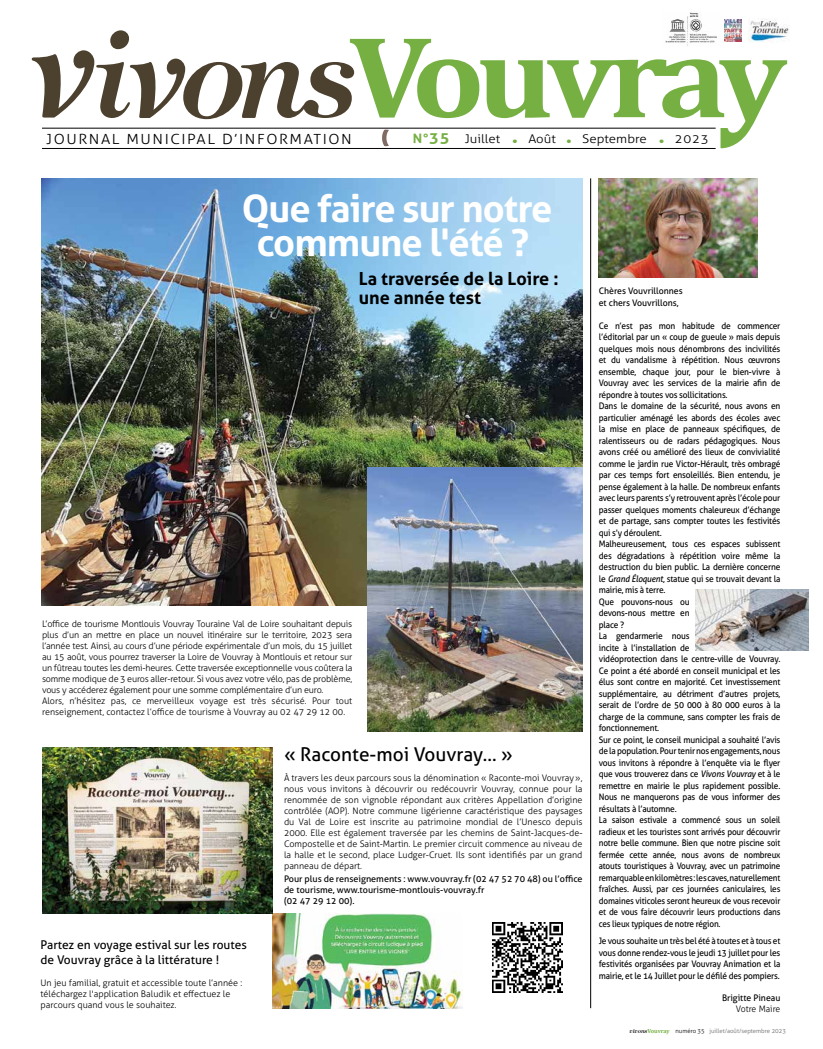
<style>
.page{position:relative;width:823px;height:1049px;background:#fff}
.page>*{position:absolute;margin:0;border:0;box-sizing:border-box;transform-origin:0 0}
.t1{font:700 38px/34px "Aller";letter-spacing:-.025em;color:#fff;text-align:center}
.t2{font:19px "Aller";color:#000}
.t3{font:700 18px/19px "Aller";color:#000}
.t4{font:700 15.4px "Aller";color:#806b64;scale:1.09 1}
.t5{font:300 14px "Aller";letter-spacing:.1em;color:#000;scale:1.1 1}
.t6{font:12px/15px "Aller";color:#000}
.t7{font:300 12px "Aller";color:#000;scale:1.1 1}
.t8{font:9px/11.5px "Aller";letter-spacing:-.02em;color:#000;scale:.93 1}
.t9{font:300 9px/11px "Aller";letter-spacing:-.02em;color:#000;text-align:justify}
.t10{font:9px/11px "Aller";color:#000}
.t11{font:300 9px/11px "Aller";color:#000}
.t12{font:300 6px "Aller";color:#636466}
.s1{font-weight:700;font-size:13px;color:#76b043}
.s2{font-weight:700;font-size:15px;color:#76b043}
.s3{color:#76b043}
.s4{font-style:italic}
.s5{font-family:"Tiffany";font-weight:400;font-style:italic;color:#000}
.s6{font-family:"Cambria";font-weight:700;color:#76b043}
.s7{color:#000}
</style>
<div class="page">
<hr style="left:42px;top:148px;width:673px;height:1px;background:#000">
<img style="left:724px;top:20px;width:17px;height:19px">
<img style="left:748px;top:19px;width:40px;height:20px">
<img style="left:669px;top:12px;width:48px;height:27px">
<div style="left:110px;top:30px;width:19px;height:19px;background:#4c402f;border-radius:8px"></div>
<svg style="left:32px;top:39px;width:754px;height:109px"></svg>
<img style="left:598px;top:178px;width:159px;height:99px">
<hr style="left:590px;top:178px;width:1px;height:830px;background:#000">
<img style="left:272px;top:913px;width:190px;height:95px">
<img style="left:42px;top:747px;width:230px;height:166px">
<img style="left:42px;top:178px;width:540px;height:427px">
<img style="left:367px;top:467px;width:215px;height:264px">
<img style="left:695px;top:590px;width:113px;height:60px">
<img style="left:492px;top:922px;width:69px;height:70px">
<h3 class="t5" style="left:46px;top:130px;width:279px">JOURNAL MUNICIPAL D’INFORMATION</h3>
<h3 class="t4" style="left:382px;top:128px;width:7px">(</h3>
<h3 class="t7" style="left:412px;top:131px;width:81px"><span class="s1">N°</span><span class="s2">35</span> Juillet</h3>
<h3 class="t7" style="left:512px;top:131px;width:41px"><span class="s3">●</span> Août</h3>
<h3 class="t7" style="left:566px;top:131px;width:74px"><span class="s3">●</span> Septembre</h3>
<h3 class="t7" style="left:659px;top:131px;width:46px"><span class="s3">●</span> 2023</h3>
<h1 class="t1" style="left:242px;top:191px;width:312px">Que faire sur notre commune l'été ?</h1>
<h3 class="t3" style="left:359px;top:269px;width:201px">La traversée de la Loire : une année test</h3>
<p class="t9" style="left:42px;top:618px;width:311px;text-align:left">L’office de tourisme Montlouis Vouvray Touraine Val de Loire souhaitant depuis plus d’un an mettre en place un nouvel itinéraire sur le territoire, 2023 sera l’année test. Ainsi, au cours d’une période expérimentale d’un mois, du 15 juillet au 15 août, vous pourrez traverser la Loire de Vouvray à Montlouis et retour sur un fûtreau toutes les demi-heures. Cette traversée exceptionnelle vous coûtera la somme modique de 3 euros aller-retour. Si vous avez votre vélo, pas de problème, vous y accéderez également pour une somme complémentaire d’un euro.<br>Alors, n’hésitez pas, ce merveilleux voyage est très sécurisé. Pour tout renseignement, contactez l’office de tourisme à Vouvray au 02 47 29 12 00.</p>
<h3 class="t6" style="left:41px;top:937px;width:208px">Partez en voyage estival sur les routes de Vouvray grâce à la littérature !</h3>
<p class="t11" style="left:41px;top:977px;width:203px">Un jeu familial, gratuit et accessible toute l’année : téléchargez l'application Baludik et effectuez le parcours quand vous le souhaitez.</p>
<h2 class="t2" style="left:284px;top:743px;width:230px">« Raconte-moi Vouvray… »</h2>
<p class="t9" style="left:284px;top:772px;width:300px">À travers les deux parcours sous la dénomination « Raconte-moi Vouvray», nous vous invitons à découvrir ou redécouvrir Vouvray, connue pour la renommée de son vignoble répondant aux critères Appellation d’origine contrôlée (AOP). Notre commune ligérienne caractéristique des paysages du Val de Loire est inscrite au patrimoine mondial de l’Unesco depuis 2000. Elle est également traversée par les chemins de Saint-Jacques-de-Compostelle et de Saint-Martin. Le premier circuit commence au niveau de la halle et le second, place Ludger-Cruet. Ils sont identifiés par un grand panneau de départ.</p>
<p class="t10" style="left:284px;top:874px;width:300px">Pour plus de renseignements : www.vouvray.fr (02 47 52 70 48) ou l’office de tourisme, www.tourisme-montlouis-vouvray.fr<br>(02 47 29 12 00).</p>
<p class="t10" style="left:598px;top:285px;width:85px;line-height:11.5px">Chères Vouvrillonnes et chers Vouvrillons,</p>
<p class="t8" style="left:598px;top:320px;width:197px">Ce n’est pas mon habitude de commencer l’éditorial par un « coup de gueule » mais depuis quelques mois nous dénombrons des incivilités et du vandalisme à répétition. Nous œuvrons ensemble, chaque jour, pour le bien-vivre à Vouvray avec les services de la mairie afin de répondre à toutes vos sollicitations.<br>Dans le domaine de la sécurité, nous avons en particulier aménagé les abords des écoles avec la mise en place de panneaux spécifiques, de ralentisseurs ou de radars pédagogiques. Nous avons créé ou amélioré des lieux de convivialité comme le jardin rue Victor-Hérault, très ombragé par ces temps fort ensoleillés. Bien entendu, je pense également à la halle. De nombreux enfants avec leurs parents s’y retrouvent après l’école pour passer quelques moments chaleureux d’échange et de partage, sans compter toutes les festivités qui s’y déroulent.<br>Malheureusement, tous ces espaces subissent des dégradations à répétition voire même la destruction du bien public. La dernière concerne le <span class="s4">Grand Éloquent</span>, statue qui se trouvait devant la mairie, mis à terre.<br>Que pouvons-nous ou<br>devons-nous mettre en<br>place ?<br>La gendarmerie nous<br>incite à l’installation de<br>vidéoprotection dans le centre-ville de Vouvray.<br>Ce point a été abordé en conseil municipal et les élus sont contre en majorité. Cet investissement supplémentaire, au détriment d’autres projets, serait de l’ordre de 50 000 à 80 000 euros à la charge de la commune, sans compter les frais de fonctionnement.<br>Sur ce point, le conseil municipal a souhaité l’avis de la population. Pour tenir nos engagements, nous vous invitons à répondre à l’enquête via le flyer que vous trouverez dans ce <span class="s4">Vivons Vouvray</span> et à le remettre en mairie le plus rapidement possible.<br>Nous ne manquerons pas de vous informer des résultats à l’automne.<br>La saison estivale a commencé sous un soleil radieux et les touristes sont arrivés pour découvrir notre belle commune. Bien que notre piscine soit fermée cette année, nous avons de nombreux atouts touristiques à Vouvray, avec un patrimoine remarquable en kilomètres : les caves, naturellement fraîches. Aussi, par ces journées caniculaires, les domaines viticoles seront heureux de vous recevoir et de vous faire découvrir leurs productions dans ces lieux typiques de notre région.</p>
<p class="t8" style="left:598px;top:935px;width:197px;text-align:justify">Je vous souhaite un très bel été à toutes et à tous et vous donne rendez-vous le jeudi 13 juillet pour les festivités organisées par Vouvray Animation et la mairie, et le 14 Juillet pour le défilé des pompiers.</p>
<p class="t10" style="left:721px;top:992px;width:60px">Brigitte Pineau</p>
<p class="t11" style="left:735px;top:1003px;width:46px">Votre Maire</p>
<p class="t12" style="left:629px;top:1027px;width:158px"><span class="s5">vivons</span><span class="s6">Vouvray</span> <span class="s7">numéro 35</span> juillet/août/septembre 2023</p>
</div>
